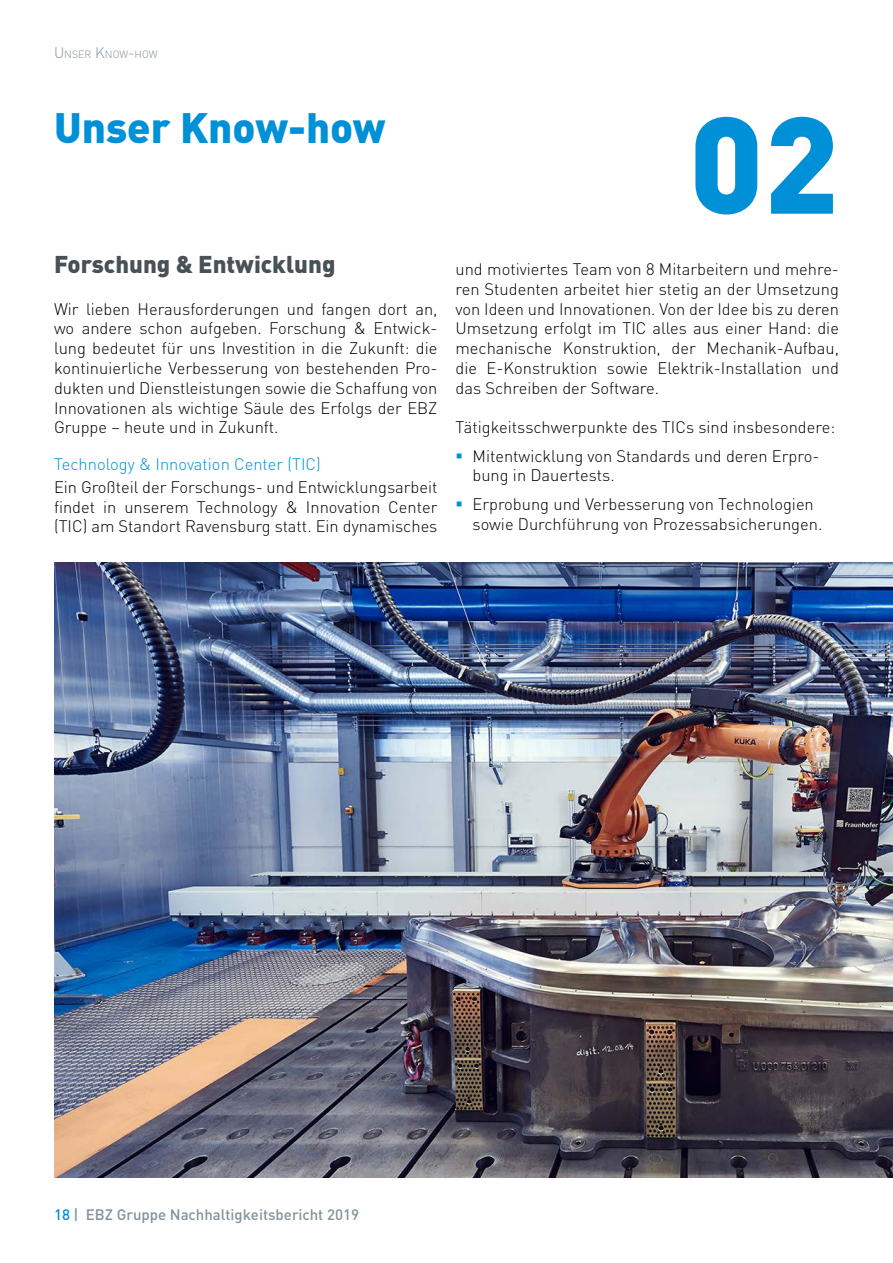
<style>
.page{position:relative;width:893px;height:1263px;background:#fff}
.page>*{position:absolute;margin:0;border:0;box-sizing:border-box;transform-origin:0 0}
.t1{font:900 135px "DIN Pro";color:#0090d7}
.t2{font:900 42px "DIN Pro";color:#0090d7}
.t3{font:900 24px "DIN Pro";color:#485156}
.t4{font:300 16.5px/19.8px "DIN Pro";color:#000;text-align:justify}
.t5{font:300 16.5px "DIN Pro";color:#0090d7}
.t6{font:500 15px "DIN Pro";color:#83929b}
.t7{font:300 10.5px "DIN Pro";color:#83929b}
.s1{font-size:15px}
.s2{color:#0090d7}
</style>
<div class="page">
<img style="left:54px;top:562px;width:839px;height:616px">
<p class="t7" style="left:54px;top:47px;width:105px"><span class="s1">U</span>NSER <span class="s1">K</span>NOW<span class="s1">-</span>HOW</p>
<h2 class="t2" style="left:54px;top:99px;width:333px">Unser Know-how</h2>
<h1 class="t1" style="left:689px;top:73px;width:152px">02</h1>
<h3 class="t3" style="left:54px;top:248px;width:283px">Forschung &amp; Entwicklung</h3>
<p class="t4" style="left:54px;top:298px;width:385px">Wir lieben Herausforderungen und fangen dort an, wo andere schon aufgeben. Forschung &amp; Entwick&shy;lung bedeutet für uns Investition in die Zukunft: die kontinuierliche Verbesserung von bestehenden Pro&shy;dukten und Dienstleistungen sowie die Schaffung von Innovationen als wichtige Säule des Erfolgs der EBZ Gruppe – heute und in Zukunft.</p>
<p class="t5" style="left:54px;top:453px;width:268px">Technology &amp; Innovation Center (TIC)</p>
<p class="t4" style="left:54px;top:476px;width:385px">Ein Großteil der Forschungs- und Entwicklungsarbeit findet in unserem Technology &amp; Innovation Center (TIC) am Standort Ravensburg statt. Ein dynamisches</p>
<p class="t4" style="left:455px;top:258px;width:385px">und motiviertes Team von 8 Mitarbeitern und mehre&shy;ren Studenten arbeitet hier stetig an der Umsetzung von Ideen und Innovationen. Von der Idee bis zu deren Umsetzung erfolgt im TIC alles aus einer Hand: die mechanische Konstruktion, der Mechanik-Aufbau, die E-Konstruktion sowie Elektrik-Installation und das Schreiben der Software.</p>
<p class="t4" style="left:455px;top:413px;width:381px;line-height:28.3px;text-align:center">Tätigkeitsschwerpunkte des TICs sind insbesondere:<br>Mitentwicklung von Standards und deren Erpro-</p>
<p class="t4" style="left:472px;top:461px;width:343px;line-height:28.3px">bung in Dauertests.<br>Erprobung und Verbesserung von Technologien</p>
<p class="t4" style="left:472px;top:513px;width:351px">sowie Durchführung von Prozessabsicherungen.</p>
<p class="t6" style="left:54px;top:1205px;width:306px"><span class="s2">18</span> | EBZ Gruppe Nachhaltigkeitsbericht 2019</p>
</div>
